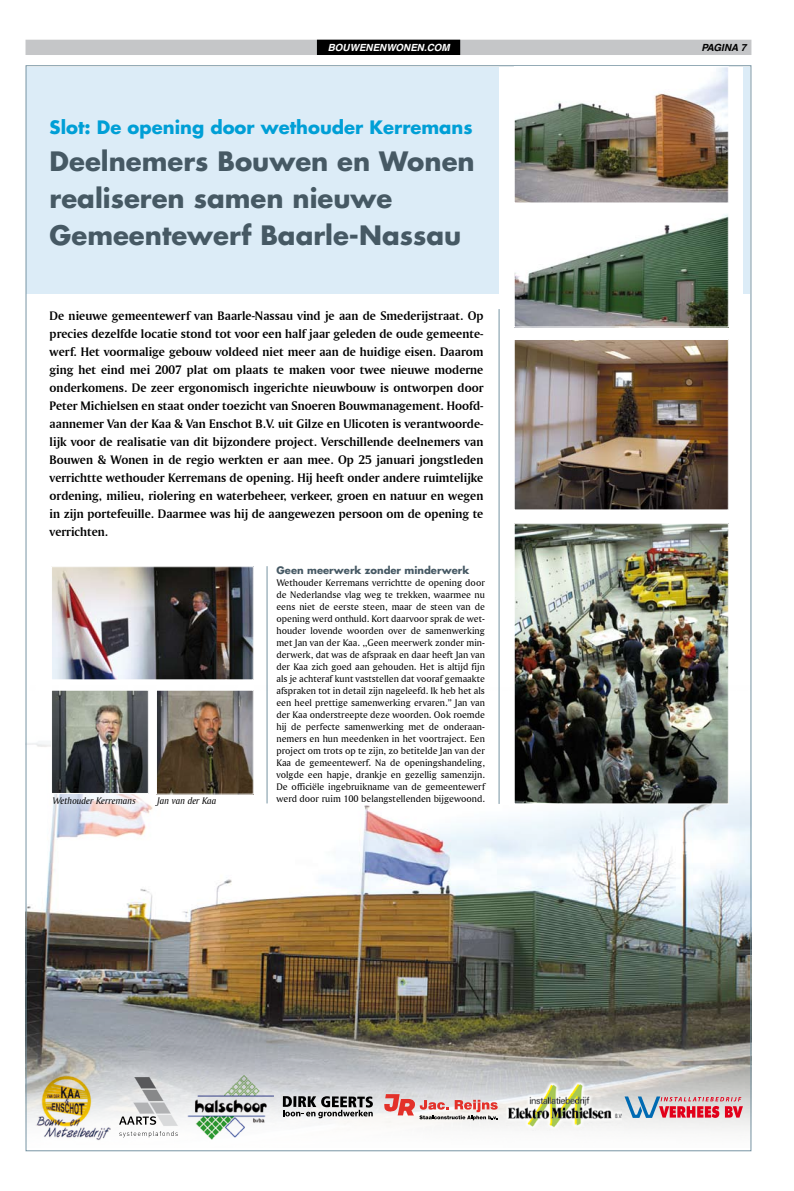
<style>
.page{position:relative;width:794px;height:1191px;background:#fff}
.page>*{position:absolute;margin:0;border:0;box-sizing:border-box;transform-origin:0 0}
.t1{font:700 26px/37px "Futura";color:#465964}
.t2{font:700 18px "Futura";color:#009fd6}
.t3{font:13px/18px "Amerigo BT Bold A";color:#000;text-align:justify}
.t4{font:10px/12px "Amerigo BT Roman A";color:#000;text-align:justify}
.t5{font:10px "Amerigo BT Italic A";color:#000}
.t6{font:700 10px "Futura";color:#465964}
.t7{font:italic 700 9.9px "Helvetica";color:#fff}
.t8{font:italic 700 9.9px "Helvetica";color:#000}
</style>
<div class="page">
<img style="left:28px;top:644px;width:721px;height:496px">
<div style="left:27px;top:67px;width:723px;height:226px;background:#dcecf7"></div>
<div style="left:499px;top:66px;width:244px;height:470px;background:#fff"></div>
<div style="left:26px;top:40px;width:725px;height:14px;background:#c5c6c8"></div>
<div style="left:26px;top:40px;width:725px;height:15px;border:1px solid #c5c6c8"></div>
<div style="left:317px;top:40px;width:143px;height:14px;background:#000"></div>
<div style="left:317px;top:40px;width:143px;height:15px;border:1px solid #000"></div>
<img style="left:33px;top:1072px;width:78px;height:69px">
<svg style="left:624px;top:1096px;width:119px;height:21px;background:#c8919f"></svg>
<svg style="left:384px;top:1094px;width:113px;height:26px"></svg>
<img style="left:507px;top:1080px;width:114px;height:50px">
<svg style="left:283px;top:1096px;width:90px;height:22px;background:#8d8d8d"></svg>
<svg style="left:119px;top:1077px;width:59px;height:60px"></svg>
<img style="left:188px;top:1075px;width:86px;height:64px">
<hr style="left:498px;top:309px;width:1px;height:495px;background:#7794a3">
<hr style="left:266px;top:566px;width:1px;height:237px;background:#7794a3">
<img style="left:516px;top:525px;width:211px;height:277px">
<div style="left:514px;top:523px;width:215px;height:281px;border:1px solid #fff"></div>
<img style="left:516px;top:68px;width:211px;height:133px">
<div style="left:514px;top:66px;width:215px;height:137px;border:1px solid #fff"></div>
<img style="left:53px;top:568px;width:199px;height:110px">
<div style="left:51px;top:566px;width:203px;height:114px;border:1px solid #fff"></div>
<img style="left:158px;top:691px;width:94px;height:101px">
<div style="left:156px;top:689px;width:98px;height:105px;border:1px solid #fff"></div>
<img style="left:53px;top:691px;width:94px;height:101px">
<div style="left:51px;top:689px;width:98px;height:105px;border:1px solid #fff"></div>
<img style="left:516px;top:341px;width:211px;height:167px">
<div style="left:514px;top:339px;width:215px;height:171px;border:1px solid #fff"></div>
<img style="left:516px;top:215px;width:211px;height:110px">
<div style="left:514px;top:213px;width:215px;height:114px;border:1px solid #fff"></div>
<p class="t7" style="left:328px;top:41px;width:123px">BOUWENENWONEN.COM</p>
<p class="t8" style="left:701px;top:41px;width:47px">PAGINA 7</p>
<h2 class="t2" style="left:50px;top:115px;width:424px">Slot: De opening door wethouder Kerremans</h2>
<h1 class="t1" style="left:50px;top:142px;width:426px">Deelnemers Bouwen en Wonen realiseren samen nieuwe<br>Gemeentewerf Baarle-Nassau</h1>
<p class="t3" style="left:50px;top:307px;width:435px">De nieuwe gemeentewerf van Baarle-Nassau vind je aan de Smederijstraat. Op precies dezelfde locatie stond tot voor een half jaar geleden de oude gemeente&shy;werf. Het voormalige gebouw voldeed niet meer aan de huidige eisen. Daarom ging het eind mei 2007 plat om plaats te maken voor twee nieuwe moderne onderkomens. De zeer ergonomisch ingerichte nieuwbouw is ontworpen door Peter Michielsen en staat onder toezicht van Snoeren Bouwmanagement. Hoofd&shy;aannemer Van der Kaa &amp; Van Enschot B.V. uit Gilze en Ulicoten is verantwoorde&shy;lijk voor de realisatie van dit bijzondere project. Verschillende deelnemers van Bouwen &amp; Wonen in de regio werkten er aan mee. Op 25 januari jongstleden verrichtte wethouder Kerremans de opening. Hij heeft onder andere ruimtelijke ordening, milieu, riolering en waterbeheer, verkeer, groen en natuur en wegen in zijn portefeuille. Daarmee was hij de aangewezen persoon om de opening te verrichten.</p>
<p class="t6" style="left:276px;top:563px;width:194px">Geen meerwerk zonder minderwerk</p>
<p class="t4" style="left:276px;top:576px;width:210px">Wethouder Kerremans verrichtte de opening door de Nederlandse vlag weg te trekken, waarmee nu eens niet de eerste steen, maar de steen van de opening werd onthuld. Kort daarvoor sprak de wet&shy;houder lovende woorden over de samenwerking met Jan van der Kaa. ,,Geen meerwerk zonder min&shy;derwerk, dat was de afspraak en daar heeft Jan van der Kaa zich goed aan gehouden. Het is altijd fijn als je achteraf kunt vaststellen dat vooraf gemaakte afspraken tot in detail zijn nageleefd. Ik heb het als een heel prettige samenwerking ervaren.” Jan van der Kaa onderstreepte deze woorden. Ook roemde hij de perfecte samenwerking met de onderaan&shy;nemers en hun meedenken in het voortraject. Een project om trots op te zijn, zo betitelde Jan van der Kaa de gemeentewerf. Na de openingshandeling, volgde een hapje, drankje en gezellig samenzijn.<br>De officiële ingebruikname van de gemeentewerf</p>
<p class="t5" style="left:53px;top:795px;width:84px">Wethouder Kerremans</p>
<p class="t4" style="left:276px;top:792px;width:210px">werd door ruim 100 belangstellenden bijgewoond.</p>
<p class="t5" style="left:157px;top:795px;width:61px">Jan van der Kaa</p>
</div>
